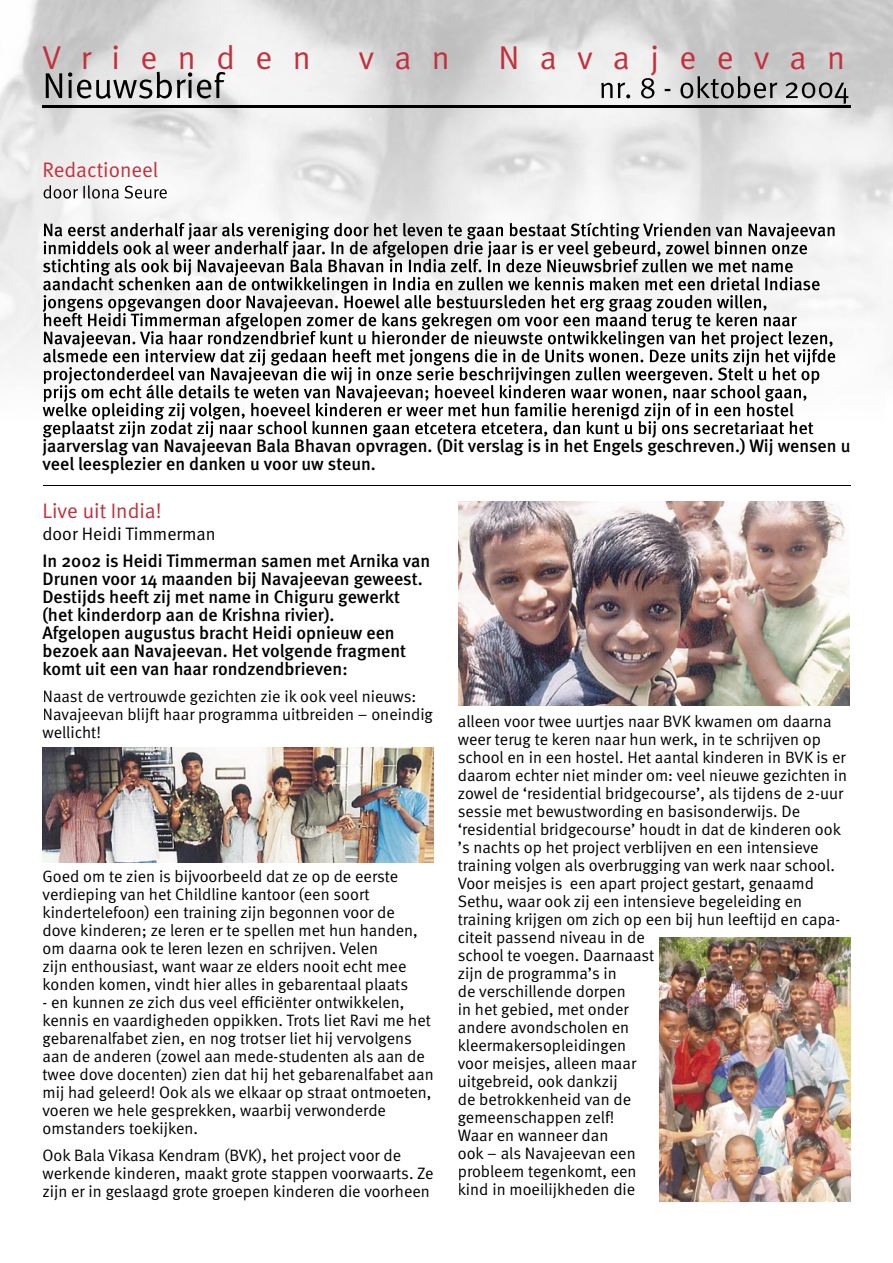
<style>
.page{position:relative;width:893px;height:1263px;background:#fff}
.page>*{position:absolute;margin:0;border:0;box-sizing:border-box;transform-origin:0 0}
.t1{font:33px "Meta Normal";letter-spacing:.62em;color:#c3303b}
.t2{font:21px "Meta Normal";color:#c3303b}
.t3{font:500 18px/18px "Meta";color:#000}
.t4{font:18px "Meta Normal";color:#000}
.t5{font:16.5px/18px "Meta Normal";color:#000}
</style>
<div class="page">
<img style="left:0;top:0;width:893px;height:434px">
<img style="left:46px;top:75px;width:179px;height:24px">
<hr style="left:46px;top:72px;width:179px;height:3px;background:#c3303b">
<img style="left:601px;top:76px;width:247px;height:28px">
<img style="left:43px;top:106px;width:807px;height:1px">
<img style="left:44px;top:185px;width:123px;height:14px">
<img style="left:44px;top:223px;width:792px;height:17px">
<img style="left:44px;top:241px;width:764px;height:17px">
<img style="left:43px;top:259px;width:750px;height:17px">
<img style="left:43px;top:277px;width:777px;height:17px">
<img style="left:43px;top:295px;width:725px;height:17px">
<img style="left:44px;top:313px;width:753px;height:17px">
<img style="left:44px;top:331px;width:790px;height:17px">
<img style="left:43px;top:349px;width:793px;height:17px">
<img style="left:44px;top:367px;width:776px;height:17px">
<img style="left:44px;top:385px;width:763px;height:17px">
<img style="left:43px;top:403px;width:751px;height:17px">
<img style="left:43px;top:421px;width:770px;height:13px">
<img style="left:43px;top:748px;width:391px;height:114px">
<img style="left:659px;top:938px;width:191px;height:263px">
<hr style="left:43px;top:485px;width:807px;height:1px;background:#000">
<img style="left:458px;top:502px;width:391px;height:203px">
<h1 class="t1" style="left:43px;top:38px;width:270px">Vrienden</h1>
<h1 class="t1" style="left:359px;top:38px;width:93px">van</h1>
<h1 class="t1" style="left:498px;top:38px;width:348px">Navajeevan</h1>
<p class="t2" style="left:43px;top:157px;width:117px">Redactioneel</p>
<p class="t3" style="left:43px;top:437px;width:809px">jaarverslag van Navajeevan Bala Bhavan opvragen. (Dit verslag is in het Engels geschreven.) Wij wensen u veel leesplezier en danken u voor uw steun.</p>
<p class="t2" style="left:43px;top:499px;width:121px">Live uit India!</p>
<p class="t4" style="left:43px;top:523px;width:175px">door Heidi Timmerman</p>
<p class="t3" style="left:43px;top:552px;width:389px">In 2002 is Heidi Timmerman samen met Arnika van Drunen voor 14 maanden bij Navajeevan geweest.<br>Destijds heeft zij met name in Chiguru gewerkt (het kinderdorp aan de Krishna rivier).<br>Afgelopen augustus bracht Heidi opnieuw een bezoek aan Navajeevan. Het volgende fragment komt uit een van haar rondzendbrieven:</p>
<p class="t5" style="left:43px;top:687px;width:392px">Naast de vertrouwde gezichten zie ik ook veel nieuws:<br>Navajeevan blijft haar programma uitbreiden – oneindig wellicht!</p>
<p class="t5" style="left:458px;top:712px;width:391px">alleen voor twee uurtjes naar BVK kwamen om daarna weer terug te keren naar hun werk, in te schrijven op school en in een hostel. Het aantal kinderen in BVK is er daarom echter niet minder om: veel nieuwe gezichten in zowel de ‘residential bridgecourse’, als tijdens de 2-uur sessie met bewustwording en basisonderwijs. De ‘residential bridgecourse’ houdt in dat de kinderen ook ’s nachts op het project verblijven en een intensieve training volgen als overbrugging van werk naar school.<br>Voor meisjes is een apart project gestart, genaamd Sethu, waar ook zij een intensieve begeleiding en training krijgen om zich op een bij hun leeftijd en capa&shy;citeit passend niveau in de<br>school te voegen. Daarnaast<br>zijn de programma’s in<br>de verschillende dorpen<br>in het gebied, met onder<br>andere avondscholen en<br>kleermakersopleidingen<br>voor meisjes, alleen maar<br>uitgebreid, ook dankzij<br>de betrokkenheid van de<br>gemeenschappen zelf!<br>Waar en wanneer dan<br>ook – als Navajeevan een<br>probleem tegenkomt, een<br>kind in moeilijkheden die</p>
<p class="t5" style="left:43px;top:867px;width:377px">Goed om te zien is bijvoorbeeld dat ze op de eerste verdieping van het Childline kantoor (een soort kindertelefoon) een training zijn begonnen voor de dove kinderen; ze leren er te spellen met hun handen, om daarna ook te leren lezen en schrijven. Velen<br>zijn enthousiast, want waar ze elders nooit echt mee konden komen, vindt hier alles in gebarentaal plaats</p>
<p class="t5" style="left:43px;top:993px;width:393px">- en kunnen ze zich dus veel efficiënter ontwikkelen, kennis en vaardigheden oppikken. Trots liet Ravi me het gebarenalfabet zien, en nog trotser liet hij vervolgens aan de anderen (zowel aan mede-studenten als aan de twee dove docenten) zien dat hij het gebarenalfabet aan mij had geleerd! Ook als we elkaar op straat ontmoeten, voeren we hele gesprekken, waarbij verwonderde omstanders toekijken.</p>
<p class="t5" style="left:43px;top:1146px;width:392px">Ook Bala Vikasa Kendram (BVK), het project voor de werkende kinderen, maakt grote stappen voorwaarts. Ze zijn er in geslaagd grote groepen kinderen die voorheen</p>
</div>
